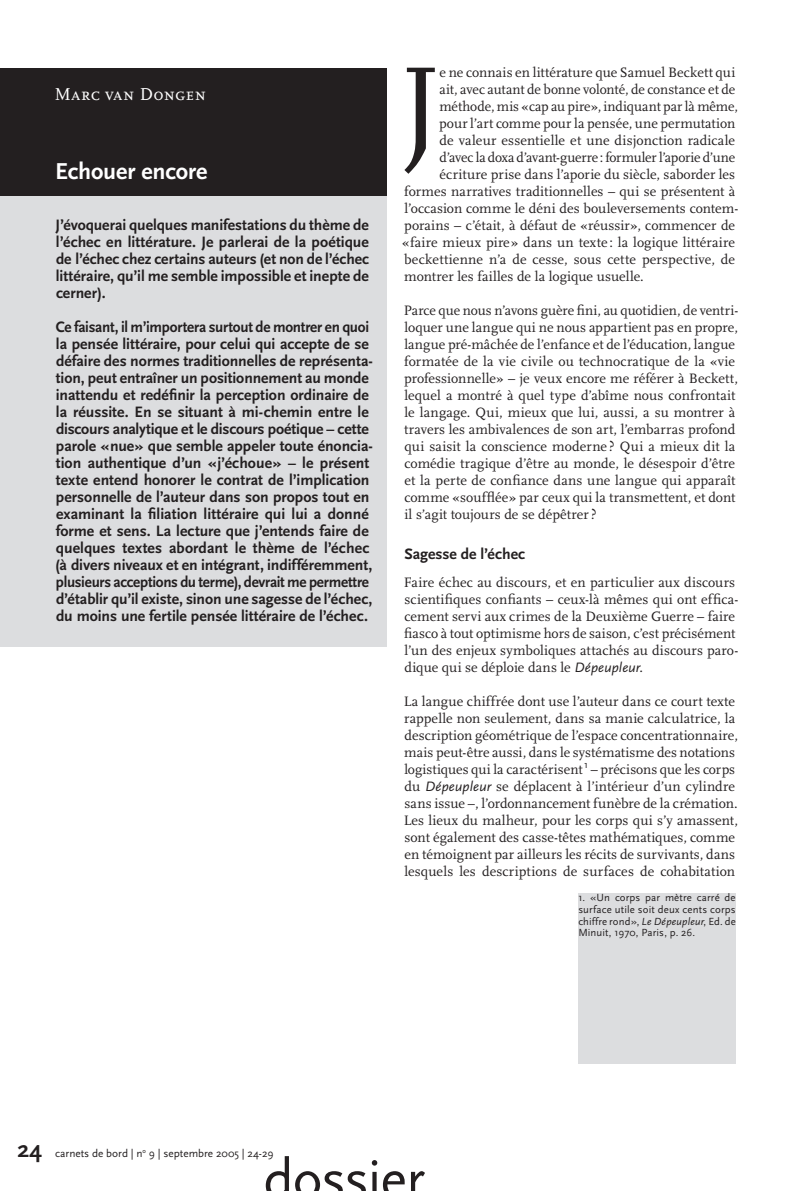
<style>
.page{position:relative;width:808px;height:1191px;background:#fff}
.page>*{position:absolute;margin:0;border:0;box-sizing:border-box;transform-origin:0 0}
.t1{font:57px "Scala Sans";letter-spacing:-.02em;color:#231f20}
.t2{font:700 24px "Scala Sans";letter-spacing:-.01em;color:#fff}
.t3{font:700 24px "Scala Sans";color:#231f20}
.t4{font:18px "Scala Caps";letter-spacing:.005em;color:#fff}
.t5{font:700 15.75px/17px "Scala Sans";color:#231f20;scale:.96 1}
.t6{font:700 15.75px/17px "Scala Sans";color:#231f20;text-align:justify}
.t7{font:14.25px/17px "Scala";letter-spacing:.005em;color:#231f20}
.t8{font:14.25px "Scala";letter-spacing:-.02em;color:#231f20}
.t9{font:11.25px "Scala Sans";color:#231f20}
.t10{font:10.8px/11.7px "Scala Sans";letter-spacing:.01em;color:#231f20;text-align:justify}
.s1{font-family:"Scala Sans";font-style:italic}
.s2{font-style:italic}
</style>
<div class="page">
<div style="left:0;top:145px;width:387px;height:501px;background:#dcdddf"></div>
<div style="left:0;top:68px;width:387px;height:128px;background:#231f20"></div>
<div style="left:578px;top:893px;width:158px;height:170px;background:#dcdddf"></div>
<svg style="left:404px;top:68px;width:31px;height:106px"></svg>
<p class="t4" style="left:55px;top:84px;width:153px">Marc van Dongen</p>
<h2 class="t2" style="left:55px;top:158px;width:154px">Echouer encore</h2>
<p class="t6" style="left:55px;top:216px;width:315px">J’évoquerai quelques manifestations du thème de l’échec en littérature. Je parlerai de la poétique de l’échec chez certains auteurs (et non de l’échec littéraire, qu’il me semble impossible et inepte de cerner).</p>
<p class="t5" style="left:55px;top:318px;width:333px">Ce faisant, il m’importera surtout de montrer en quoi la pensée littéraire, pour celui qui accepte de se défaire des normes traditionnelles de représenta&shy;tion, peut entraîner un positionnement au monde inattendu et redéfinir la perception ordinaire de la réussite. En se situant à mi-chemin entre le discours analytique et le discours poétique – cette parole «nue» que semble appeler toute énoncia&shy;tion authentique d’un «j’échoue» – le présent texte entend honorer le contrat de l’implication personnelle de l’auteur dans son propos tout en examinant la filiation littéraire qui lui a donné forme et sens. La lecture que j’entends faire de quelques textes abordant le thème de l’échec (à divers niveaux et en intégrant, indifféremment, plusieurs acceptions du terme), devrait me permettre d’établir qu’il existe, sinon une sagesse de l’échec, du moins une fertile pensée littéraire de l’échec.</p>
<p class="t7" style="left:440px;top:64px;width:297px">e ne connais en littérature que Samuel Beckett qui</p>
<p class="t7" style="left:440px;top:81px;width:297px">ait, avec autant de bonne volonté, de constance et de</p>
<p class="t7" style="left:439px;top:98px;width:300px">méthode, mis «cap au pire», indiquant par là même,</p>
<p class="t7" style="left:439px;top:115px;width:297px">pour l’art comme pour la pensée, une permutation</p>
<p class="t7" style="left:440px;top:132px;width:297px">de valeur essentielle et une disjonction radicale</p>
<p class="t8" style="left:440px;top:149px;width:297px">d’avec la doxa d’avant-guerre: formuler l’aporie d’une</p>
<p class="t7" style="left:440px;top:166px;width:297px">écriture prise dans l’aporie du siècle, saborder les</p>
<p class="t7" style="left:404px;top:183px;width:333px">formes narratives traditionnelles – qui se présentent à</p>
<p class="t7" style="left:404px;top:200px;width:335px">l’occasion comme le déni des bouleversements contem-</p>
<p class="t7" style="left:404px;top:217px;width:332px">porains – c’était, à défaut de «réussir», commencer de</p>
<p class="t7" style="left:402px;top:234px;width:334px">«faire mieux pire » dans un texte : la logique littéraire</p>
<p class="t7" style="left:404px;top:251px;width:332px">beckettienne n’a de cesse, sous cette perspective, de</p>
<p class="t7" style="left:404px;top:268px;width:241px">montrer les failles de la logique usuelle.</p>
<p class="t7" style="left:404px;top:302px;width:336px">Parce que nous n’avons guère fini, au quotidien, de ventri&shy;loquer une langue qui ne nous appartient pas en propre, langue pré-mâchée de l’enfance et de l’éducation, langue formatée de la vie civile ou technocratique de la «vie professionnelle» – je veux encore me référer à Beckett, lequel a montré à quel type d’abîme nous confrontait le langage. Qui, mieux que lui, aussi, a su montrer à travers les ambivalences de son art, l’embarras profond qui saisit la conscience moderne ? Qui a mieux dit la comédie tragique d’être au monde, le désespoir d’être et la perte de confiance dans une langue qui apparaît comme «soufflée» par ceux qui la transmettent, et dont il s’agit toujours de se dépêtrer ?</p>
<p class="t6" style="left:404px;top:546px;width:122px">Sagesse de l’échec</p>
<p class="t7" style="left:404px;top:574px;width:336px">Faire échec au discours, et en particulier aux discours scientifiques confiants – ceux-là mêmes qui ont effica&shy;cement servi aux crimes de la Deuxième Guerre – faire fiasco à tout optimisme hors de saison, c’est précisément l’un des enjeux symboliques attachés au discours paro&shy;dique qui se déploie dans le <span class="s1">Dépeupleur</span>.</p>
<p class="t7" style="left:404px;top:693px;width:336px">La langue chiffrée dont use l’auteur dans ce court texte rappelle non seulement, dans sa manie calculatrice, la description géométrique de l’espace concentrationnaire, mais peut-être aussi, dans le systématisme des notations logistiques qui la caractérisent <sup>1</sup> – précisons que les corps du <span class="s1">Dépeupleur</span> se déplacent à l’intérieur d’un cylindre sans issue –, l’ordonnancement funèbre de la crémation.<br>Les lieux du malheur, pour les corps qui s’y amassent, sont également des casse-têtes mathématiques, comme en témoignent par ailleurs les récits de survivants, dans lesquels les descriptions de surfaces de cohabitation</p>
<p class="t10" style="left:578px;top:892px;width:159px">1. «Un corps par mètre carré de surface utile soit deux cents corps chiffre rond», <span class="s2">Le Dépeupleur</span>, Ed. de Minuit, 1970, Paris, p. 26.</p>
<h2 class="t3" style="left:17px;top:1136px;width:26px">24</h2>
<p class="t9" style="left:55px;top:1147px;width:220px">carnets de bord | n<sup>o</sup> 9 | septembre 2005 | 24-29</p>
<h1 class="t1" style="left:263px;top:1148px;width:163px">dossier</h1>
</div>
